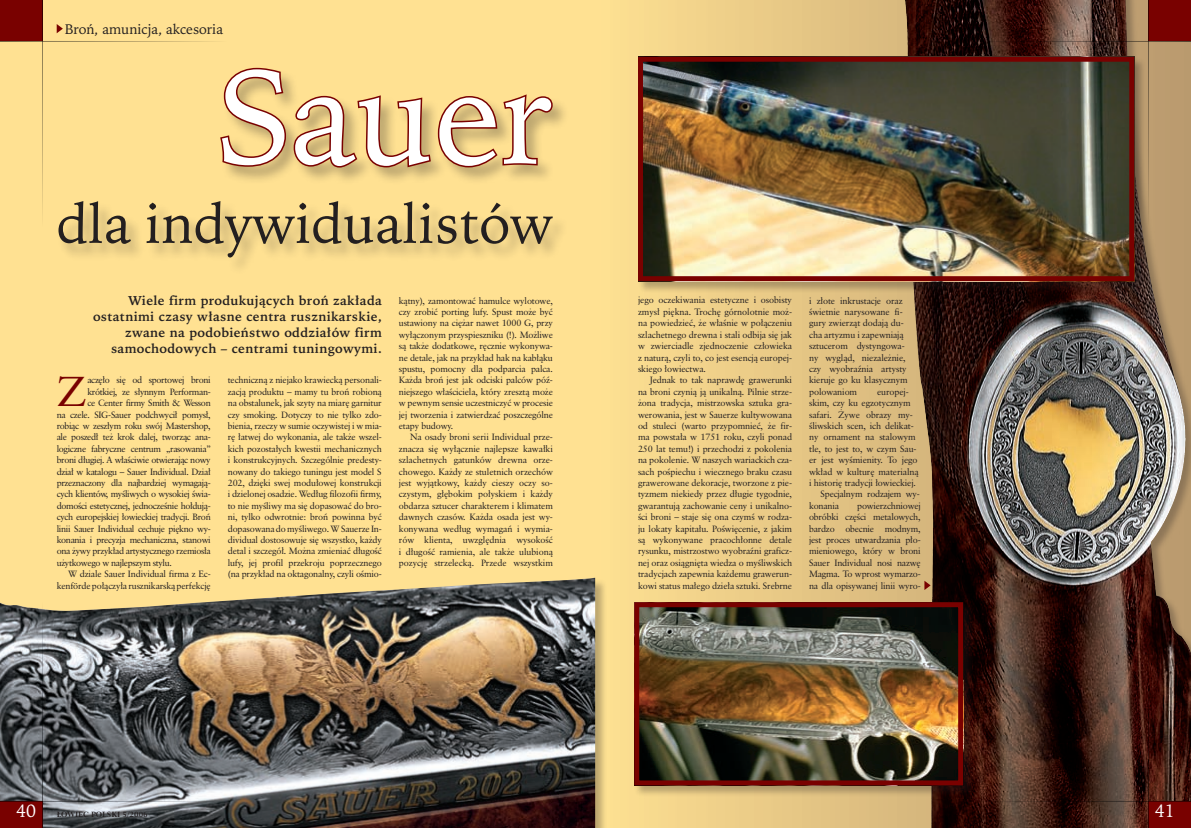
<style>
.page{position:relative;width:1191px;height:828px;background:#ffe192}
.page>*{position:absolute;margin:0;border:0;box-sizing:border-box;transform-origin:0 0}
.t1{font:136px "Iowan Old St PL";color:#fff}
.t2{font:56px "Iowan Old St PL";color:#231f20}
.t3{font:41.2px "Class Garmnd PL";color:#790100}
.t4{font:18px "Iowan Old St PL";color:#fff}
.t5{font:14px "Iowan Old St PL";color:#231f20}
.t6{font:700 13px/16px "Iowan Old St PL";letter-spacing:.025em;color:#231f20;text-align:right}
.t7{font:9px/11.4px "Class Garmnd PL";letter-spacing:-.02em;color:#231f20;text-align:justify}
.t8{font:9px "Class Garmnd PL";letter-spacing:-.04em;color:#231f20}
.t9{font:700 8px "Lapidary 333 PL";color:#231f20}
</style>
<div class="page">
<svg style="left:675px;top:0;width:228px;height:828px"></svg>
<div style="left:0;top:577px;width:611px;height:251px;background:#231f20;opacity:.3"></div>
<img style="left:0;top:577px;width:595px;height:251px">
<div style="left:903px;top:0;width:288px;height:828px;background:#231f20;opacity:.3"></div>
<img style="left:905px;top:0;width:28px;height:601px">
<div style="left:0;top:801px;width:42px;height:27px;background:#790100"></div>
<div style="left:0;top:0;width:42px;height:41px;background:#790100"></div>
<svg style="left:57px;top:24px;width:6px;height:9px"></svg>
<svg style="left:0;top:801px;width:228px;height:1px"></svg>
<svg style="left:42px;top:600px;width:1px;height:228px"></svg>
<svg style="left:42px;top:0;width:1px;height:216px"></svg>
<svg style="left:0;top:41px;width:216px;height:1px"></svg>
<div style="left:1148px;top:801px;width:43px;height:27px;background:#790100"></div>
<div style="left:1148px;top:0;width:43px;height:41px;background:#790100"></div>
<svg style="left:1148px;top:0;width:1px;height:56px"></svg>
<svg style="left:963px;top:41px;width:228px;height:1px"></svg>
<svg style="left:963px;top:801px;width:228px;height:1px"></svg>
<svg style="left:1148px;top:600px;width:1px;height:228px"></svg>
<div style="left:57px;top:67px;width:687px;height:286px;background:#231f20;opacity:.3"></div>
<svg style="left:218px;top:67px;width:336px;height:102px"></svg>
<svg style="left:924px;top:581px;width:6px;height:9px"></svg>
<div style="left:637px;top:56px;width:513px;height:241px;background:#231f20;opacity:.3"></div>
<img style="left:644px;top:63px;width:484px;height:212px">
<div style="left:638px;top:57px;width:496px;height:224px;border:5px solid #790100"></div>
<div style="left:633px;top:601px;width:346px;height:200px;background:#231f20;opacity:.3"></div>
<img style="left:640px;top:608px;width:317px;height:171px">
<div style="left:634px;top:602px;width:329px;height:183px;border:5px solid #790100"></div>
<h3 class="t5" style="left:65px;top:20px;width:160px">Broń, amunicja, akcesoria</h3>
<h1 class="t1" style="left:217px;top:32px;width:337px">Sauer</h1>
<h2 class="t2" style="left:57px;top:189px;width:498px">dla indywidualistów</h2>
<h3 class="t6" style="left:93px;top:292px;width:290px">Wiele firm produkujących broń zakłada ostatnimi czasy własne centra rusznikarskie, zwane na podobieństwo oddziałów firm samochodowych – centrami tuningowymi.</h3>
<p class="t7" style="left:638px;top:294px;width:156px">jego oczekiwania estetyczne i osobisty zmysł piękna. Trochę górnolotnie moż&shy;na powiedzieć, że właśnie w połączeniu szlachetnego drewna i stali odbija się jak w zwierciadle zjednoczenie człowieka z naturą, czyli to, co jest esencją europej&shy;skiego łowiectwa.</p>
<p class="t7" style="left:638px;top:374px;width:156px;text-indent:11px">Jednak to tak naprawdę grawerunki na broni czynią ją unikalną. Pilnie strze&shy;żona tradycja, mistrzowska sztuka gra&shy;werowania, jest w Sauerze kultywowana od stuleci (warto przypomnieć, że fir&shy;ma powstała w 1751 roku, czyli ponad 250 lat temu!) i przechodzi z pokolenia na pokolenie. W naszych wariackich cza&shy;sach pośpiechu i wiecznego braku czasu grawerowane dekoracje, tworzone z pie&shy;tyzmem niekiedy przez długie tygodnie, gwarantują zachowanie ceny i unikalno&shy;ści broni – staje się ona czymś w rodza&shy;ju lokaty kapitału. Poświęcenie, z jakim są wykonywane pracochłonne detale rysunku, mistrzostwo wyobraźni graficz&shy;nej oraz osiągnięta wiedza o myśliwskich tradycjach zapewnia każdemu grawerun&shy;kowi status małego dzieła sztuki. Srebrne</p>
<p class="t7" style="left:399px;top:294px;width:156px">kątny), zamontować hamulce wylotowe, czy zrobić porting lufy. Spust może być ustawiony na ciężar nawet 1000 G, przy wyłączonym przyspieszniku (!). Możliwe są także dodatkowe, ręcznie wykonywa&shy;ne detale, jak na przykład hak na kabłąku spustu, pomocny dla podparcia palca.<br>Każda broń jest jak odciski palców póź&shy;niejszego właściciela, który zresztą może w pewnym sensie uczestniczyć w procesie jej tworzenia i zatwierdzać poszczególne etapy budowy.</p>
<p class="t7" style="left:399px;top:431px;width:156px;text-indent:11px">Na osady broni serii Individual prze&shy;znacza się wyłącznie najlepsze kawałki szlachetnych gatunków drewna orze&shy;chowego. Każdy ze stuletnich orzechów jest wyjątkowy, każdy cieszy oczy so&shy;czystym, głębokim połyskiem i każdy obdarza sztucer charakterem i klimatem dawnych czasów. Każda osada jest wy&shy;konywana według wymagań i wymia&shy;rów klienta, uwzględnia wysokość i długość ramienia, ale także ulubioną pozycję strzelecką. Przede wszystkim</p>
<h3 class="t3" style="left:57px;top:366px;width:31px">Z</h3>
<p class="t8" style="left:87px;top:374px;width:125px">aczęło się od sportowej broni</p>
<p class="t7" style="left:228px;top:374px;width:156px">techniczną z niejako krawiecką personali&shy;zacją produktu – mamy tu broń robioną na obstalunek, jak szyty na miarę garnitur czy smoking. Dotyczy to nie tylko zdo&shy;bienia, rzeczy w sumie oczywistej i w mia&shy;rę łatwej do wykonania, ale także wszel&shy;kich pozostałych kwestii mechanicznych i konstrukcyjnych. Szczególnie predesty&shy;nowany do takiego tuningu jest model S 202, dzięki swej modułowej konstrukcji i dzielonej osadzie. Według filozofii firmy, to nie myśliwy ma się dopasować do bro&shy;ni, tylko odwrotnie: broń powinna być dopasowana do myśliwego. W Sauerze In&shy;dividual dostosowuje się wszystko, każdy detal i szczegół. Można zmieniać długość lufy, jej profil przekroju poprzecznego (na przykład na oktagonalny, czyli ośmio-</p>
<p class="t8" style="left:87px;top:386px;width:125px">krótkiej, ze słynnym Performan-</p>
<p class="t8" style="left:87px;top:397px;width:125px">ce Center firmy Smith &amp; Wesson</p>
<p class="t8" style="left:57px;top:409px;width:156px">na czele. SIG-Sauer podchwycił pomysł,</p>
<p class="t8" style="left:57px;top:420px;width:156px">robiąc w zeszłym roku swój Mastershop,</p>
<p class="t8" style="left:57px;top:431px;width:156px">ale poszedł też krok dalej, tworząc ana-</p>
<p class="t8" style="left:57px;top:443px;width:156px">logiczne fabryczne centrum „rasowania”</p>
<p class="t8" style="left:57px;top:454px;width:155px">broni długiej. A właściwie otwierając nowy</p>
<p class="t8" style="left:57px;top:466px;width:155px">dział w katalogu – Sauer Individual. Dział</p>
<p class="t8" style="left:57px;top:477px;width:156px">przeznaczony dla najbardziej wymagają-</p>
<p class="t8" style="left:57px;top:488px;width:156px">cych klientów, myśliwych o wysokiej świa-</p>
<p class="t8" style="left:57px;top:500px;width:156px">domości estetycznej, jednocześnie hołdują-</p>
<p class="t8" style="left:57px;top:511px;width:156px">cych europejskiej łowieckiej tradycji. Broń</p>
<p class="t8" style="left:57px;top:523px;width:156px">linii Sauer Individual cechuje piękno wy-</p>
<p class="t8" style="left:57px;top:534px;width:156px">konania i precyzja mechaniczna, stanowi</p>
<p class="t8" style="left:57px;top:545px;width:156px">ona żywy przykład artystycznego rzemiosła</p>
<p class="t8" style="left:57px;top:557px;width:117px">użytkowego w najlepszym stylu.</p>
<p class="t7" style="left:68px;top:568px;width:144px">W dziale Sauer Individual firma z Ec-</p>
<p class="t7" style="left:57px;top:579px;width:156px">kenförde połączyła rusznikarską perfekcję</p>
<p class="t7" style="left:809px;top:294px;width:100px;text-align:left">i złote inkrustacje oraz świetnie narysowane fi&shy;gury zwierząt dodają du&shy;cha artyzmu i zapewniają sztucerom dystyngowa&shy;ny wygląd, niezależnie, czy wyobraźnia artysty kieruje go ku klasycznym polowaniom</p>
<p class="t7" style="left:877px;top:386px;width:33px">europej-</p>
<p class="t7" style="left:809px;top:397px;width:103px">skim, czy ku egzotycznym</p>
<p class="t7" style="left:809px;top:408px;width:105px">safari. Żywe obrazy my-</p>
<p class="t7" style="left:809px;top:420px;width:106px">śliwskich scen, ich delikat-</p>
<p class="t7" style="left:809px;top:431px;width:108px">ny ornament na stalowym</p>
<p class="t7" style="left:809px;top:443px;width:109px">tle, to jest to, w czym Sau-</p>
<p class="t7" style="left:809px;top:454px;width:110px">er jest wyśmienity. To jego</p>
<p class="t7" style="left:809px;top:465px;width:111px">wkład w kulturę materialną</p>
<p class="t7" style="left:809px;top:477px;width:108px">i historię tradycji łowieckiej.</p>
<p class="t7" style="left:820px;top:488px;width:101px">Specjalnym rodzajem wy-</p>
<p class="t7" style="left:809px;top:500px;width:31px">konania</p>
<p class="t7" style="left:809px;top:500px;width:113px;text-indent:48px">powierzchniowej obróbki części metalowych, bardzo obecnie modnym, jest proces utwardzania pło&shy;mieniowego, który w broni Sauer Individual nosi nazwę Magma. To wprost wymarzo&shy;na dla opisywanej linii wyro-</p>
<h3 class="t4" style="left:16px;top:799px;width:21px">40</h3>
<p class="t9" style="left:57px;top:809px;width:92px">ŁOWIEC POLSKI 5/2006</p>
<h3 class="t4" style="left:1155px;top:799px;width:21px">41</h3>
</div>
